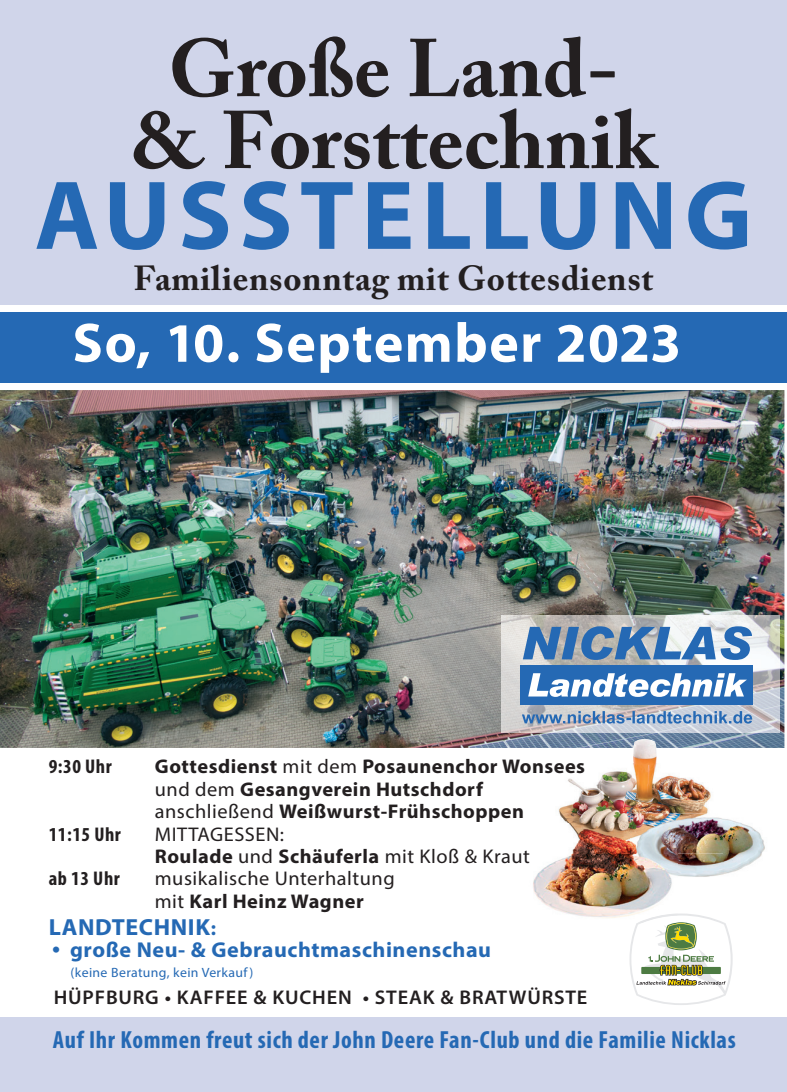
<style>
.page{position:relative;width:787px;height:1092px;background:#fff}
.page>*{position:absolute;margin:0;border:0;box-sizing:border-box;transform-origin:0 0}
.t1{font:700 98.75px "Myriad Pro";letter-spacing:.075em;color:#2569b4}
.t2{font:700 80.75px/71.8px "Adobe Caslon Pro";color:#231f20;text-align:center}
.t3{font:700 56px "Myriad Pro";letter-spacing:.025em;color:#fff}
.t4{font:700 34.5px "Adobe Caslon Pro";letter-spacing:.02em;color:#231f20}
.t5{font:700 condensed 24.75px "Myriad Pro";letter-spacing:.025em;color:#2569b4}
.t6{font:700 23.25px "Myriad Pro";letter-spacing:.025em;color:#2569b4}
.t7{font:700 21.5px "Myriad Pro";letter-spacing:.025em;color:#2569b4}
.t8{font:700 19.75px/22.5px "Myriad Pro";letter-spacing:.025em;color:#231f20}
.t9{font:19.75px/22.5px "Myriad Pro";letter-spacing:.025em;color:#231f20}
.t10{font:600 19.75px "Myriad Pro";letter-spacing:.04em;color:#231f20}
.t11{font:700 condensed 19.75px "Myriad Pro";letter-spacing:.025em;color:#231f20}
.t12{font:13.5px "Myriad Pro";letter-spacing:.025em;color:#2569b4}
.s1{font-weight:400}
.s2{font-weight:700}
.s3{font-size:19.75px}
.s4{font-family:"Eurostile T";font-weight:500}
</style>
<div class="page">
<div style="left:0;top:312px;width:787px;height:71px;background:#2569b4"></div>
<img style="left:0;top:390px;width:784px;height:357px">
<img style="left:548px;top:739px;width:175px;height:84px">
<img style="left:501px;top:615px;width:278px;height:117px">
<div style="left:0;top:0;width:787px;height:305px;background:#d0d5ea"></div>
<div style="left:0;top:1017px;width:787px;height:74px;background:#d0d5ea"></div>
<div style="left:520px;top:665px;width:233px;height:40px;background:#2569b4"></div>
<svg style="left:523px;top:626px;width:229px;height:34px;background:#759ac0"></svg>
<svg style="left:528px;top:673px;width:219px;height:24px"></svg>
<svg style="left:522px;top:711px;width:230px;height:12px;background:#8aa4c5"></svg>
<img style="left:677px;top:819px;width:88px;height:58px">
<img style="left:630px;top:813px;width:93px;height:40px">
<img style="left:533px;top:853px;width:139px;height:65px">
<img style="left:568px;top:823px;width:62px;height:30px">
<svg style="left:629px;top:913px;width:103px;height:91px"></svg>
<img style="left:630px;top:823px;width:47px;height:54px">
<h2 class="t2" style="left:131px;top:32px;width:527px">Große Land-&amp; Forsttechnik</h2>
<h1 class="t1" style="left:35px;top:151px;width:719px">AUSSTELLUNG</h1>
<h3 class="t4" style="left:134px;top:258px;width:521px">Familiensonntag mit Gottesdienst</h3>
<h3 class="t3" style="left:72px;top:306px;width:610px">So, 10. September 2023</h3>
<p class="t11" style="left:49px;top:754px;width:64px">9:30 Uhr</p>
<p class="t8" style="left:155px;top:754px;width:432px">Gottesdienst <span class="s1">mit dem</span> Posaunenchor Wonsees <span class="s1">und dem</span> Gesangverein Hutschdorf <span class="s1">anschließend</span> Weißwurst-Frühschoppen</p>
<p class="t11" style="left:49px;top:821px;width:74px">11:15 Uhr</p>
<p class="t9" style="left:155px;top:822px;width:376px">MITTAGESSEN:<br><span class="s2">Roulade</span> und <span class="s2">Schäuferla</span> mit Kloß &amp; Kraut</p>
<p class="t11" style="left:49px;top:866px;width:73px">ab 13 Uhr</p>
<p class="t9" style="left:155px;top:867px;width:241px">musikalische Unterhaltung mit <span class="s2">Karl Heinz Wagner</span></p>
<p class="t6" style="left:49px;top:911px;width:169px">LANDTECHNIK<span class="s3">:</span></p>
<p class="t7" style="left:49px;top:936px;width:444px"><span class="s4">•</span> große Neu- &amp; Gebrauchtmaschinenschau</p>
<p class="t12" style="left:70px;top:964px;width:184px">(keine Beratung, kein Verkauf)</p>
<p class="t10" style="left:54px;top:984px;width:535px">HÜPFBURG • KAFFEE &amp; KUCHEN • STEAK &amp; BRATWÜRSTE</p>
<p class="t5" style="left:53px;top:1024px;width:684px">Auf Ihr Kommen freut sich der John Deere Fan-Club und die Familie Nicklas</p>
</div>
